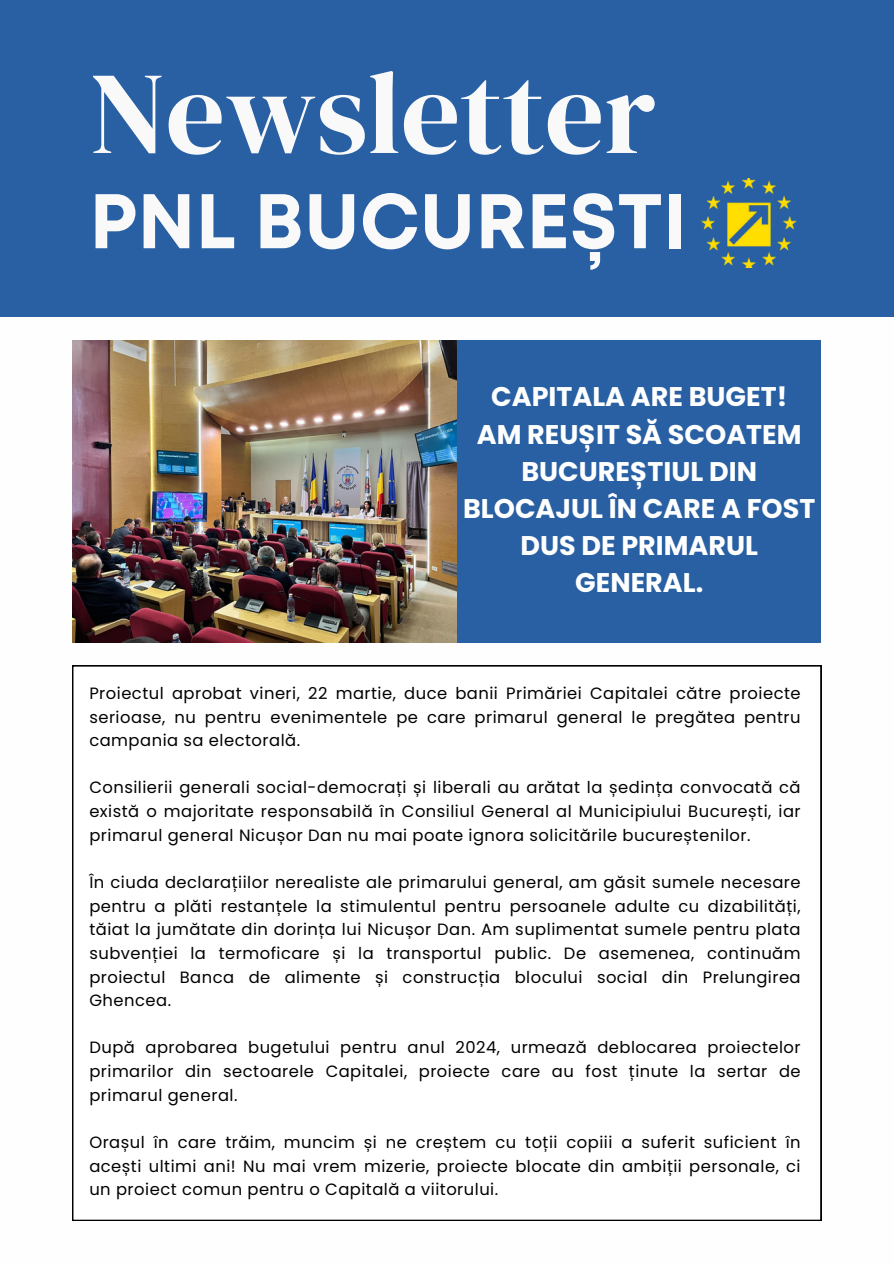
<style>
.page{position:relative;width:894px;height:1264px;background:#fff}
.page>*{position:absolute;margin:0;border:0;box-sizing:border-box;transform-origin:0 0}
.t1{font:117px "DM Serif Display";color:#f9f9f9}
.t2{font:700 77.25px "Mont";color:#f9f9f9}
.t3{font:700 27px/37.2px "Poppins";color:#fff;text-align:center}
.t4{font:16.35px/23.7px "Poppins";letter-spacing:.03em;color:#000;text-align:justify}
</style>
<div class="page">
<div style="left:0;top:0;width:893px;height:317px;background:#2860a3"></div>
<img style="left:701px;top:178px;width:96px;height:89px">
<svg style="left:72px;top:665px;width:748px;height:555px"></svg>
<img style="left:72px;top:340px;width:385px;height:302px">
<div style="left:457px;top:340px;width:363px;height:302px;background:#2860a3"></div>
<p class="t1" style="left:89px;top:32px;width:568px">Newsletter</p>
<p class="t2" style="left:89px;top:192px;width:598px">PNL BUCUREȘTI</p>
<h2 class="t3" style="left:463px;top:378px;width:353px">CAPITALA ARE BUGET!<br>AM REUȘIT SĂ SCOATEM<br>BUCUREȘTIUL DIN<br>BLOCAJUL ÎN CARE A FOST<br>DUS DE PRIMARUL<br>GENERAL.</h2>
<p class="t4" style="left:89px;top:681px;width:712px">Proiectul aprobat vineri, 22 martie, duce banii Primăriei Capitalei către proiecte serioase, nu pentru evenimentele pe care primarul general le pregătea pentru campania sa electorală.</p>
<h3 class="t4" style="left:89px;top:775px;width:712px">Consilierii generali social-democrați și liberali au arătat la ședința convocată că există o majoritate responsabilă în Consiliul General al Municipiului București, iar primarul general Nicușor Dan nu mai poate ignora solicitările bucureștenilor.</h3>
<p class="t4" style="left:89px;top:870px;width:712px">În ciuda declarațiilor nerealiste ale primarului general, am găsit sumele necesare pentru a plăti restanțele la stimulentul pentru persoanele adulte cu dizabilități, tăiat la jumătate din dorința lui Nicușor Dan. Am suplimentat sumele pentru plata subvenției la termoficare și la transportul public. De asemenea, continuăm proiectul Banca de alimente și construcția blocului social din Prelungirea Ghencea.</p>
<p class="t4" style="left:89px;top:1035px;width:712px">După aprobarea bugetului pentru anul 2024, urmează deblocarea proiectelor primarilor din sectoarele Capitalei, proiecte care au fost ținute la sertar de primarul general.</p>
<p class="t4" style="left:89px;top:1130px;width:712px">Orașul în care trăim, muncim și ne creștem cu toții copiii a suferit suficient în acești ultimi ani! Nu mai vrem mizerie, proiecte blocate din ambiții personale, ci un proiect comun pentru o Capitală a viitorului.</p>
</div>
